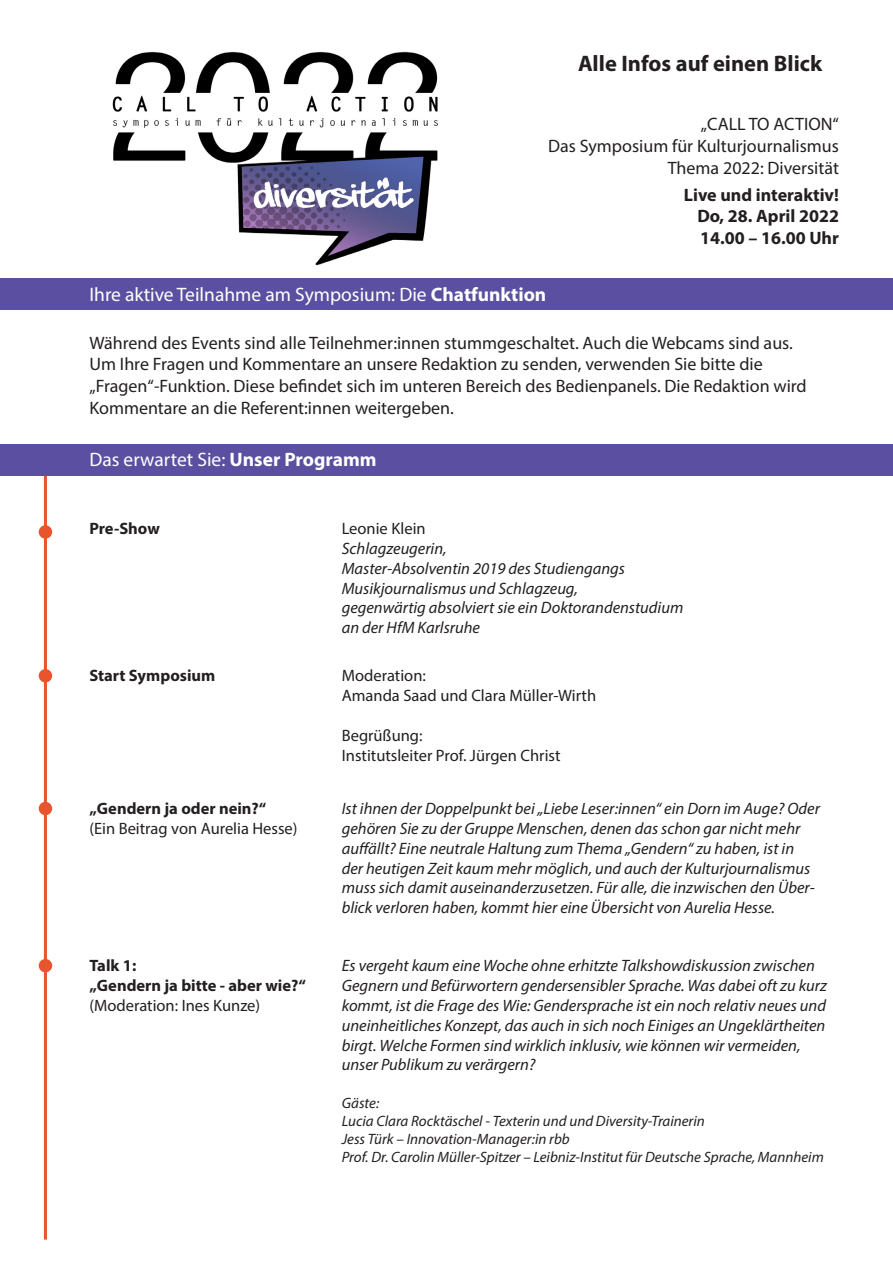
<style>
.page{position:relative;width:893px;height:1263px;background:#fff}
.page>*{position:absolute;margin:0;border:0;box-sizing:border-box;transform-origin:0 0}
.t1{font:700 22.5px "Myriad Pro";color:#231f20}
.t2{font:19.5px "Myriad Pro";color:#fff}
.t3{font:18px/21.6px "Myriad Pro";color:#231f20}
.t4{font:700 18px "Myriad Pro";color:#231f20}
.t5{font:italic 16.5px/19.8px "Myriad Pro";color:#231f20}
.t6{font:16.5px/19.8px "Myriad Pro";color:#231f20}
.t7{font:700 16.5px/19.8px "Myriad Pro";color:#231f20}
.t8{font:italic 15px "Myriad Pro";color:#231f20}
.s1{font-weight:700}
.s2{font-weight:400}
</style>
<div class="page">
<img style="left:39px;top:51px;width:467px;height:228px">
<div style="left:0;top:445px;width:893px;height:31px;background:#5a4fa1"></div>
<div style="left:0;top:279px;width:893px;height:31px;background:#5a4fa1"></div>
<hr style="left:44px;top:476px;width:3px;height:763px;background:#e7542d">
<div style="left:39px;top:525px;width:13px;height:14px;background:#e7542d;border-radius:50%"></div>
<div style="left:39px;top:669px;width:13px;height:13px;background:#e7542d;border-radius:50%"></div>
<div style="left:39px;top:802px;width:13px;height:13px;background:#e7542d;border-radius:50%"></div>
<div style="left:39px;top:959px;width:13px;height:13px;background:#e7542d;border-radius:50%"></div>
<p class="t1" style="left:578px;top:49px;width:246px">Alle Infos auf einen Blick</p>
<p class="t3" style="left:701px;top:113px;width:140px">„CALL TO ACTION“</p>
<p class="t3" style="left:548px;top:135px;width:292px">Das Symposium für Kulturjournalismus</p>
<p class="t3" style="left:668px;top:156px;width:173px">Thema 2022: Diversität</p>
<p class="t4" style="left:684px;top:183px;width:157px">Live und interaktiv!</p>
<p class="t4" style="left:697px;top:204px;width:143px">Do, 28. April 2022</p>
<p class="t4" style="left:700px;top:226px;width:140px">14.00 – 16.00 Uhr</p>
<p class="t2" style="left:89px;top:283px;width:458px">Ihre aktive Teilnahme am Symposium: Die <span class="s1">Chatfunktion</span></p>
<p class="t3" style="left:89px;top:332px;width:719px">Während des Events sind alle Teilnehmer:innen stummgeschaltet. Auch die Webcams sind aus.<br>Um Ihre Fragen und Kommentare an unsere Redaktion zu senden, verwenden Sie bitte die „Fragen“-Funktion. Diese befindet sich im unteren Bereich des Bedienpanels. Die Redaktion wird Kommentare an die Referent:innen weitergeben.</p>
<p class="t2" style="left:89px;top:447px;width:289px">Das erwartet Sie: <span class="s1">Unser Programm</span></p>
<p class="t7" style="left:89px;top:518px;width:72px">Pre-Show</p>
<p class="t7" style="left:89px;top:665px;width:128px">Start Symposium</p>
<p class="t6" style="left:342px;top:518px;width:85px">Leonie Klein</p>
<p class="t5" style="left:342px;top:538px;width:106px">Schlagzeugerin,</p>
<p class="t5" style="left:342px;top:558px;width:285px">Master-Absolventin 2019 des Studiengangs</p>
<p class="t5" style="left:342px;top:578px;width:238px">Musikjournalismus und Schlagzeug,</p>
<p class="t5" style="left:342px;top:598px;width:343px">gegenwärtig absolviert sie ein Doktorandenstudium</p>
<p class="t5" style="left:342px;top:617px;width:140px">an der HfM Karlsruhe</p>
<p class="t6" style="left:342px;top:666px;width:86px">Moderation:</p>
<p class="t6" style="left:342px;top:685px;width:256px">Amanda Saad und Clara Müller-Wirth</p>
<p class="t6" style="left:342px;top:725px;width:82px">Begrüßung:</p>
<p class="t6" style="left:342px;top:745px;width:220px">Institutsleiter Prof. Jürgen Christ</p>
<p class="t6" style="left:89px;top:798px;width:210px"><span class="s1">„Gendern ja oder nein?“<br></span>(Ein Beitrag von Aurelia Hesse)</p>
<p class="t5" style="left:342px;top:798px;width:480px">Ist ihnen der Doppelpunkt bei „Liebe Leser:innen“ ein Dorn im Auge? Oder gehören Sie zu der Gruppe Menschen, denen das schon gar nicht mehr auffällt? Eine neutrale Haltung zum Thema „Gendern“ zu haben, ist in<br>der heutigen Zeit kaum mehr möglich, und auch der Kulturjournalismus muss sich damit auseinanderzusetzen. Für alle, die inzwischen den Über&shy;blick verloren haben, kommt hier eine Übersicht von Aurelia Hesse.</p>
<p class="t7" style="left:89px;top:955px;width:48px">Talk 1:</p>
<p class="t7" style="left:89px;top:975px;width:218px">„Gendern ja bitte - aber wie?“ <span class="s2">(Moderation: Ines Kunze)</span></p>
<p class="t5" style="left:342px;top:955px;width:487px">Es vergeht kaum eine Woche ohne erhitzte Talkshowdiskussion zwischen Gegnern und Befürwortern gendersensibler Sprache. Was dabei oft zu kurz kommt, ist die Frage des Wie: Gendersprache ist ein noch relativ neues und uneinheitliches Konzept, das auch in sich noch Einiges an Ungeklärtheiten birgt. Welche Formen sind wirklich inklusiv, wie können wir vermeiden, unser Publikum zu verärgern?</p>
<p class="t8" style="left:342px;top:1094px;width:39px">Gäste:</p>
<p class="t8" style="left:342px;top:1112px;width:365px">Lucia Clara Rocktäschel - Texterin und und Diversity-Trainerin</p>
<p class="t8" style="left:342px;top:1130px;width:229px">Jess Türk – Innovation-Manager:in rbb</p>
<p class="t8" style="left:342px;top:1148px;width:484px">Prof. Dr. Carolin Müller-Spitzer – Leibniz-Institut für Deutsche Sprache, Mannheim</p>
</div>
